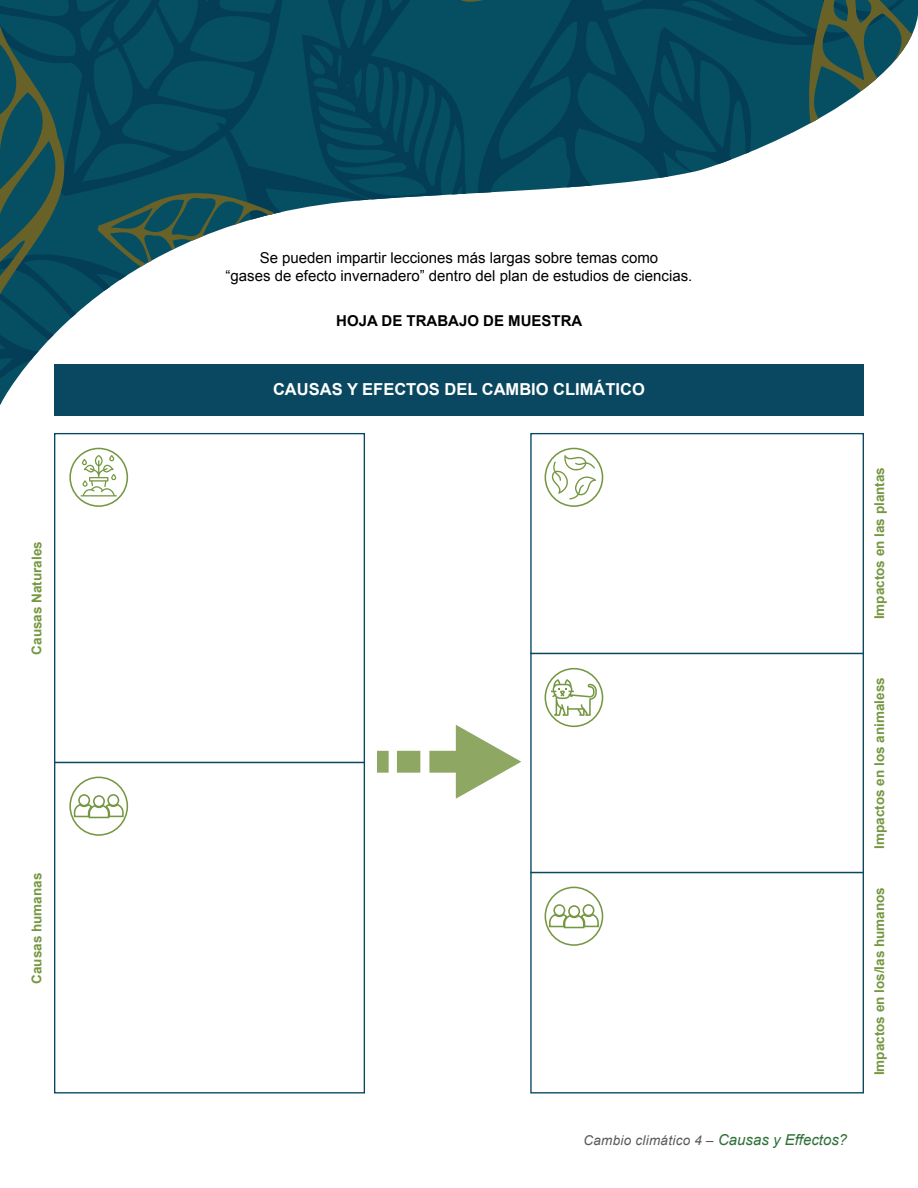
<style>
.page{position:relative;width:918px;height:1188px;background:#fff}
.page>*{position:absolute;margin:0;border:0;box-sizing:border-box;transform-origin:0 0}
.t1{font:700 16.5px "Arial";color:#fff}
.t2{font:15px/18px "Arial";color:#000;text-align:center}
.t3{font:700 15px "Arial";color:#000}
.t4{font:700 13.5px "Arial";color:#769742}
.t5{font:italic 13.5px "Arial";letter-spacing:.02em;color:#58595b}
.s1{font-size:15px;color:#2d7038}
</style>
<div class="page">
<svg style="left:0;top:0;width:793px;height:405px"></svg>
<svg style="left:793px;top:0;width:125px;height:133px"></svg>
<div style="left:54px;top:364px;width:810px;height:52px;background:#094860"></div>
<svg style="left:81px;top:455px;width:36px;height:41px"></svg>
<div style="left:69px;top:448px;width:59px;height:59px;border:2px solid #769742;border-radius:50%"></div>
<div style="left:69px;top:777px;width:59px;height:59px;border:2px solid #769742;border-radius:50%"></div>
<div style="left:78px;top:794px;width:12px;height:12px;border:2px solid #769742;border-radius:50%"></div>
<div style="left:93px;top:795px;width:12px;height:12px;border:2px solid #769742;border-radius:50%"></div>
<div style="left:107px;top:794px;width:12px;height:12px;border:2px solid #769742;border-radius:50%"></div>
<svg style="left:73px;top:802px;width:51px;height:17px"></svg>
<svg style="left:551px;top:679px;width:46px;height:37px"></svg>
<div style="left:545px;top:668px;width:58px;height:59px;border:2px solid #769742;border-radius:50%"></div>
<div style="left:545px;top:887px;width:58px;height:59px;border:2px solid #769742;border-radius:50%"></div>
<div style="left:553px;top:904px;width:12px;height:12px;border:2px solid #769742;border-radius:50%"></div>
<div style="left:568px;top:905px;width:12px;height:12px;border:2px solid #769742;border-radius:50%"></div>
<div style="left:583px;top:904px;width:11px;height:12px;border:2px solid #769742;border-radius:50%"></div>
<svg style="left:548px;top:912px;width:52px;height:17px"></svg>
<svg style="left:551px;top:455px;width:45px;height:45px"></svg>
<div style="left:545px;top:448px;width:58px;height:59px;border:2px solid #769742;border-radius:50%"></div>
<hr style="left:54px;top:762px;width:311px;height:1px;background:#094860">
<hr style="left:530px;top:653px;width:334px;height:1px;background:#094860">
<hr style="left:530px;top:872px;width:334px;height:1px;background:#094860">
<svg style="left:377px;top:751px;width:43px;height:22px"></svg>
<svg style="left:429px;top:725px;width:92px;height:74px"></svg>
<p class="t4" style="left:28px;top:655px;width:115px;rotate:-90deg">Causas Naturales</p>
<p class="t4" style="left:28px;top:984px;width:113px;rotate:-90deg">Causas humanas</p>
<p class="t2" style="left:226px;top:249px;width:468px">Se pueden impartir lecciones más largas sobre temas como<br>“gases de efecto invernadero” dentro del plan de estudios de ciencias.</p>
<p class="t3" style="left:336px;top:311px;width:248px">HOJA DE TRABAJO DE MUESTRA</p>
<p class="t1" style="left:273px;top:378px;width:373px">CAUSAS Y EFECTOS DEL CAMBIO CLIMÁTICO</p>
<p class="t5" style="left:583px;top:1132px;width:265px">Cambio climático 4 – <span class="s1">Causas y Effectos?</span></p>
<p class="t4" style="left:870px;top:619px;width:154px;rotate:-90deg">Impactos en las plantas</p>
<p class="t4" style="left:870px;top:849px;width:173px;rotate:-90deg">Impactos en los animaless</p>
<p class="t4" style="left:870px;top:1075px;width:190px;rotate:-90deg">Impactos en los/las humanos</p>
</div>
